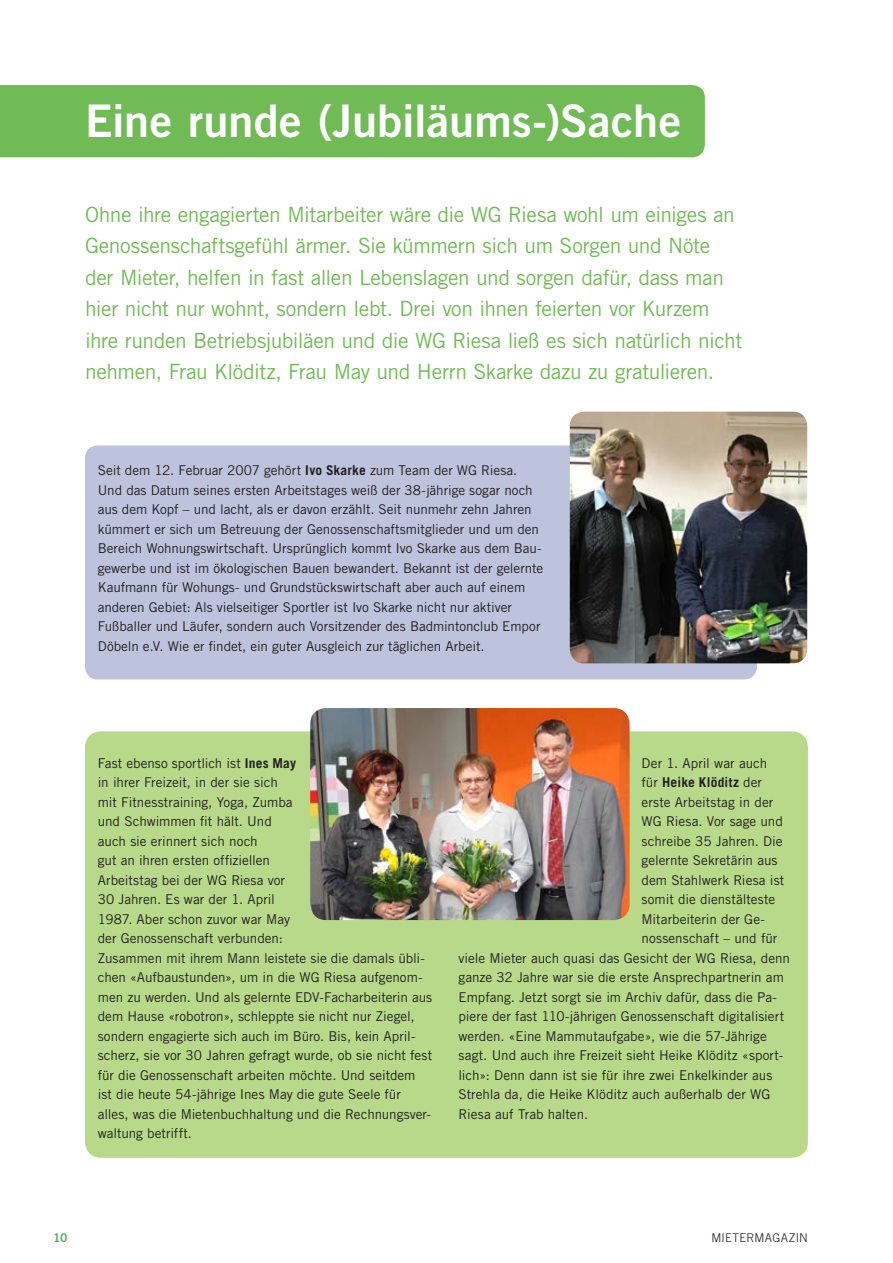
<style>
.page{position:relative;width:893px;height:1263px;background:#fff}
.page>*{position:absolute;margin:0;border:0;box-sizing:border-box;transform-origin:0 0}
.Headline_linksbündig{font:45px "Trade Gothic LT Std Bd 2";color:#fff}
.Subheadline{font:21px/31.5px "Trade Gothic LT Std";letter-spacing:-.02em;color:#71bb56}
.Fließtext{font:13.5px/19.5px "Trade Gothic LT Std";letter-spacing:-.005em;color:#231f20}
.Fließtext-2{font:700 13.5px "Trade Gothic LT Std";letter-spacing:.01em;color:#231f20}
.t1{font:300 12px "Trade Gothic LT Std";letter-spacing:.025em;color:#231f20}
.t2{font:12px "Trade Gothic LT Std Bd 2";color:#54b35c}
.s1{font-weight:700}
.s2{font-weight:400}
</style>
<div class="page">
<div style="left:0;top:85px;width:705px;height:72px;background:#71bb56"></div>
<div style="left:85px;top:731px;width:723px;height:427px;background:#b8d989;border-radius:16px"></div>
<div style="left:85px;top:445px;width:672px;height:234px;background:#bdc2dd;border-radius:13px"></div>
<img style="left:570px;top:412px;width:237px;height:251px">
<img style="left:310px;top:708px;width:320px;height:212px">
<p class="Headline_linksbündig" style="left:85px;top:93px;width:598px">Eine runde (Jubiläums-)Sache</p>
<p class="Subheadline" style="left:85px;top:198px;width:659px">Ohne ihre engagierten Mitarbeiter wäre die WG Riesa wohl um einiges an Genossenschaftsgefühl ärmer. Sie kümmern sich um Sorgen und Nöte der Mieter, helfen in fast allen Lebenslagen und sorgen dafür, dass man hier nicht nur wohnt, sondern lebt. Drei von ihnen feierten vor Kurzem ihre runden Betriebsjubiläen und die WG Riesa ließ es sich natürlich nicht nehmen, Frau Klöditz, Frau May und Herrn Skarke dazu zu gratulieren.</p>
<p class="Fließtext" style="left:98px;top:460px;width:447px">Seit dem 12. Februar 2007 gehört <span class="s1">Ivo Skarke</span> zum Team der WG Riesa.<br>Und das Datum seines ersten Arbeitstages weiß der 38-jährige sogar noch aus dem Kopf – und lacht, als er davon erzählt. Seit nunmehr zehn Jahren kümmert er sich um Betreuung der Genossenschaftsmitglieder und um den Bereich Wohnungswirtschaft. Ursprünglich kommt Ivo Skarke aus dem Bau&shy;gewerbe und ist im ökologischen Bauen bewandert. Bekannt ist der gelernte Kaufmann für Wohungs- und Grundstückswirtschaft aber auch auf einem anderen Gebiet: Als vielseitiger Sportler ist Ivo Skarke nicht nur aktiver Fußballer und Läufer, sondern auch Vorsitzender des Badmintonclub Empor Döbeln e.V. Wie er findet, ein guter Ausgleich zur täglichen Arbeit.</p>
<p class="Fließtext" style="left:98px;top:753px;width:200px">Fast ebenso sportlich ist <span class="s1">Ines May</span></p>
<p class="Fließtext" style="left:98px;top:772px;width:336px">in ihrer Freizeit, in der sie sich<br>mit Fitnesstraining, Yoga, Zumba<br>und Schwimmen fit hält. Und<br>auch sie erinnert sich noch<br>gut an ihren ersten offiziellen<br>Arbeitstag bei der WG Riesa vor<br>30 Jahren. Es war der 1. April<br>1987. Aber schon zuvor war May<br>der Genossenschaft verbunden:<br>Zusammen mit ihrem Mann leistete sie die damals übli&shy;chen «Aufbaustunden», um in die WG Riesa aufgenom&shy;men zu werden. Und als gelernte EDV-Facharbeiterin aus dem Hause «robotron», schleppte sie nicht nur Ziegel, sondern engagierte sich auch im Büro. Bis, kein April&shy;scherz, sie vor 30 Jahren gefragt wurde, ob sie nicht fest für die Genossenschaft arbeiten möchte. Und seitdem ist die heute 54-jährige Ines May die gute Seele für alles, was die Mietenbuchhaltung und die Rechnungsver&shy;waltung betrifft.</p>
<p class="Fließtext" style="left:642px;top:753px;width:127px">Der 1. April war auch</p>
<p class="Fließtext-2" style="left:642px;top:774px;width:122px"><span class="s2">für</span> Heike Klöditz <span class="s2">der</span></p>
<p class="Fließtext" style="left:642px;top:792px;width:133px">erste Arbeitstag in der</p>
<p class="Fließtext" style="left:642px;top:811px;width:143px">WG Riesa. Vor sage und</p>
<p class="Fließtext" style="left:642px;top:831px;width:142px">schreibe 35 Jahren. Die</p>
<p class="Fließtext" style="left:642px;top:850px;width:138px">gelernte Sekretärin aus</p>
<p class="Fließtext" style="left:642px;top:870px;width:144px">dem Stahlwerk Riesa ist</p>
<p class="Fließtext" style="left:642px;top:889px;width:135px">somit die dienstälteste</p>
<p class="Fließtext" style="left:642px;top:909px;width:125px">Mitarbeiterin der Ge-</p>
<p class="Fließtext" style="left:642px;top:928px;width:137px">nossenschaft – und für</p>
<p class="Fließtext" style="left:459px;top:948px;width:333px">viele Mieter auch quasi das Gesicht der WG Riesa, denn</p>
<p class="Fließtext" style="left:459px;top:967px;width:327px">ganze 32 Jahre war sie die erste Ansprechpartnerin am</p>
<p class="Fließtext" style="left:459px;top:987px;width:320px">Empfang. Jetzt sorgt sie im Archiv dafür, dass die Pa-</p>
<p class="Fließtext" style="left:459px;top:1006px;width:327px">piere der fast 110-jährigen Genossenschaft digitalisiert</p>
<p class="Fließtext" style="left:459px;top:1026px;width:310px">werden. «Eine Mammutaufgabe», wie die 57-Jährige</p>
<p class="Fließtext" style="left:459px;top:1045px;width:326px">sagt. Und auch ihre Freizeit sieht Heike Klöditz «sport-</p>
<p class="Fließtext" style="left:459px;top:1065px;width:315px">lich»: Denn dann ist sie für ihre zwei Enkelkinder aus</p>
<p class="Fließtext" style="left:459px;top:1084px;width:313px">Strehla da, die Heike Klöditz auch außerhalb der WG</p>
<p class="Fließtext" style="left:459px;top:1104px;width:131px">Riesa auf Trab halten.</p>
<p class="t2" style="left:53px;top:1230px;width:16px">10</p>
<p class="t1" style="left:711px;top:1230px;width:98px">MIETERMAGAZIN</p>
</div>
